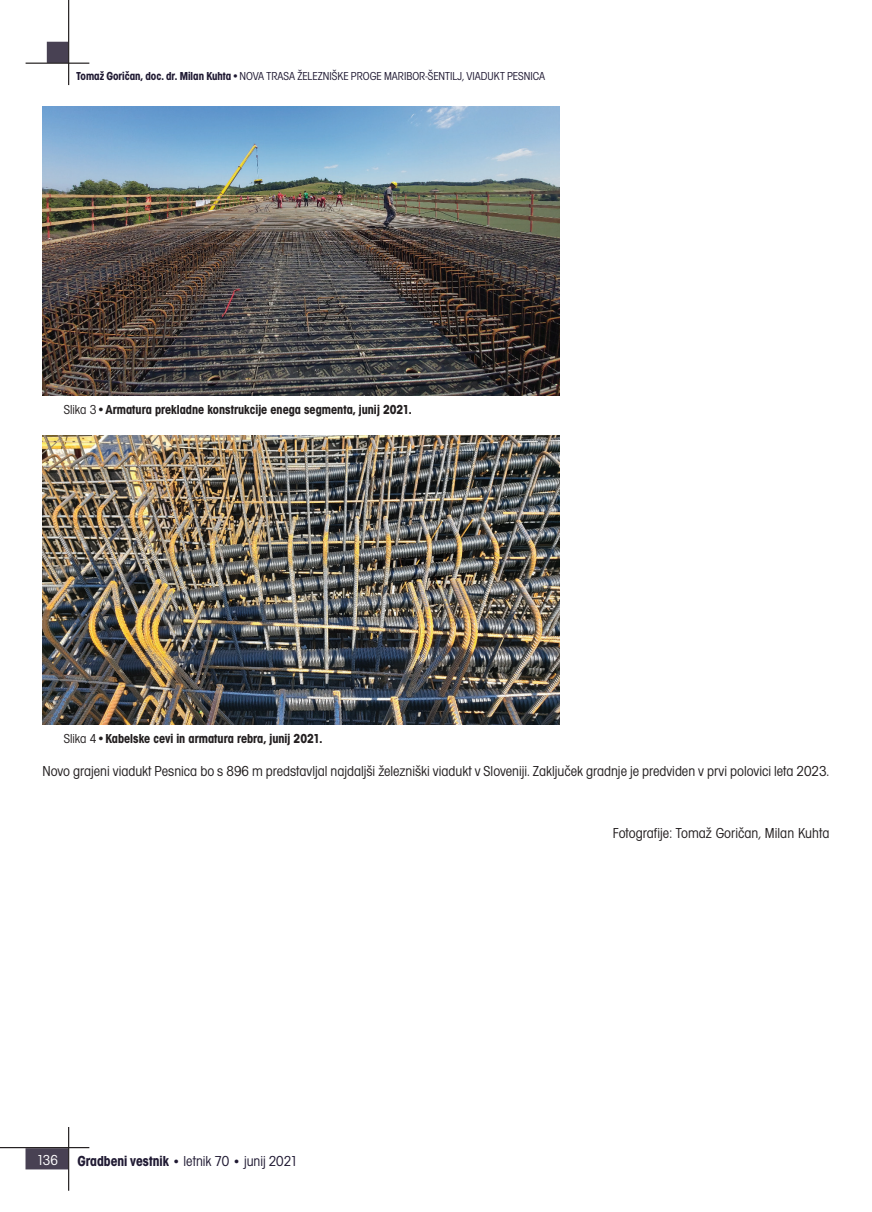
<style>
.page{position:relative;width:872px;height:1212px;background:#fff}
.page>*{position:absolute;margin:0;border:0;box-sizing:border-box;transform-origin:0 0}
.t1{font:condensed 15px "Avant Gar Got Itc TEE";color:#231f20}
.t2{font:condensed 15px "Avant Gar Got Itc TEE";color:#201a33}
.t3{font:condensed 15px "Avant Gar Got Itc TEE";color:#fff}
.t4{font:700 condensed 13.5px "Avant Gar Got Itc TEE";color:#231f20}
.t5{font:condensed 12px "Avant Gar Got Itc TEE";color:#201a33}
.s1{font-weight:700}
.s2{font-weight:400}
.s3{font-weight:700;font-size:13.5px}
</style>
<div class="page">
<div style="left:47px;top:42px;width:21px;height:21px;background:#484153"></div>
<div style="left:26px;top:1148px;width:42px;height:21px;background:#484153;border:2px solid #484153"></div>
<hr style="left:0;top:1147px;width:89px;height:1px;background:#231f20">
<hr style="left:68px;top:1127px;width:1px;height:64px;background:#231f20">
<hr style="left:26px;top:63px;width:63px;height:1px;background:#231f20">
<hr style="left:68px;top:0;width:1px;height:85px;background:#231f20">
<img style="left:43px;top:106px;width:516px;height:289px">
<img style="left:43px;top:435px;width:516px;height:289px">
<p class="t5" style="left:77px;top:70px;width:470px"><span class="s1">Tomaž Goričan, doc. dr. Milan Kuhta</span>•NOVA TRASA ŽELEZNIŠKE PROGE MARIBOR-ŠENTILJ, VIADUKT PESNICA</p>
<p class="t4" style="left:64px;top:402px;width:349px"><span class="s2">Slika 3•</span>Armatura prekladne konstrukcije enega segmenta, junij 2021.</p>
<p class="t4" style="left:64px;top:731px;width:260px"><span class="s2">Slika 4•</span>Kabelske cevi in armatura rebra, junij 2021.</p>
<p class="t1" style="left:43px;top:762px;width:788px">Novo grajeni viadukt Pesnica bo s 896 m predstavljal najdaljši železniški viadukt v Sloveniji. Zaključek gradnje je predviden v prvi polovici leta 2023.</p>
<p class="t3" style="left:36px;top:1152px;width:23px">136</p>
<p class="t2" style="left:77px;top:1152px;width:222px"><span class="s1">Gradbeni vestnik</span> <span class="s3">•</span> letnik 70 <span class="s3">•</span> junij 2021</p>
<p class="t1" style="left:612px;top:825px;width:218px">Fotografije: Tomaž Goričan, Milan Kuhta</p>
</div>
